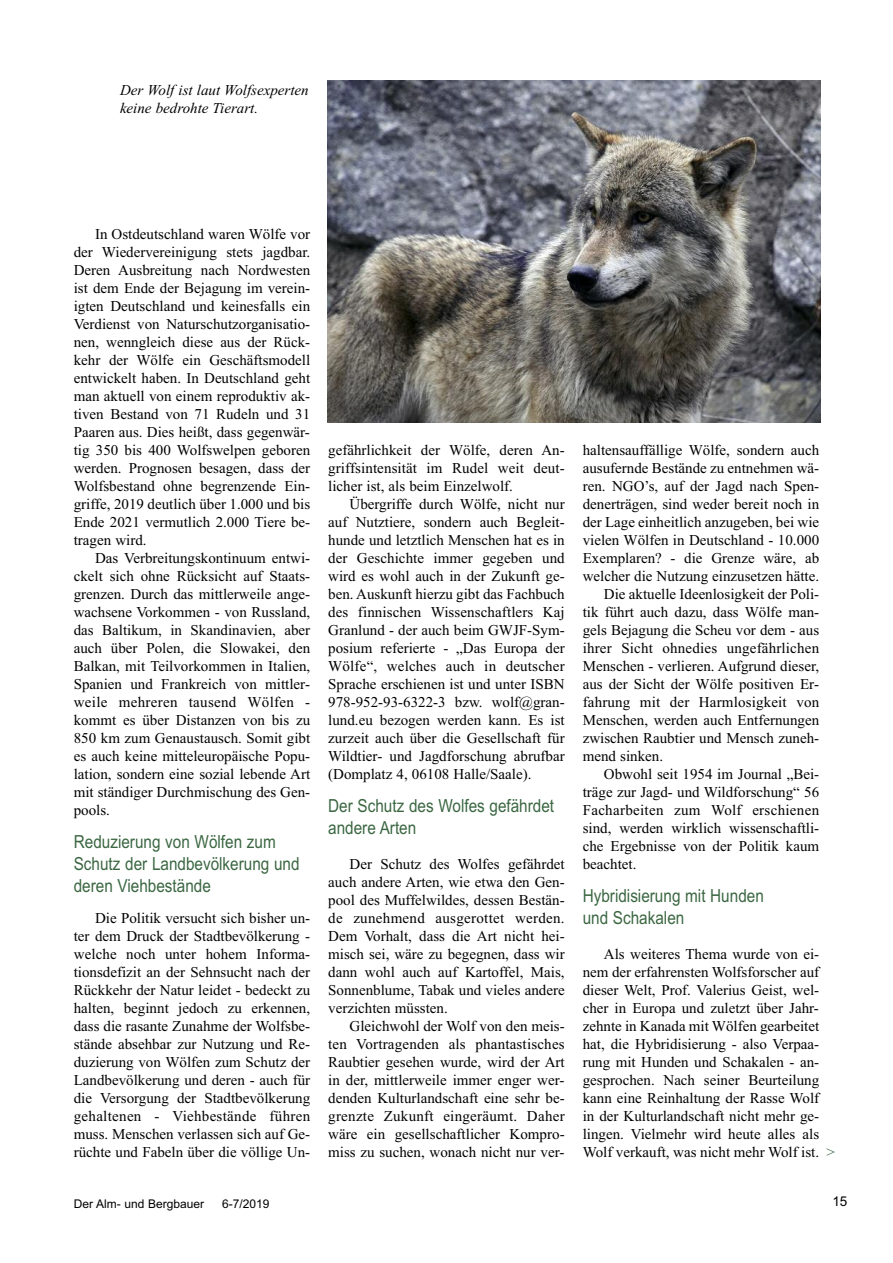
<style>
.page{position:relative;width:893px;height:1263px;background:#fff}
.page>*{position:absolute;margin:0;border:0;box-sizing:border-box;transform-origin:0 0}
.t1{font:18px/21.6px "Arial";color:#3b6742;scale:.85 1}
.t2{font:15px/18px "Times New Roman";color:#000;text-align:justify}
.t3{font:italic 15px/18px "Times New Roman";color:#000}
.t4{font:15px "Times New Roman";letter-spacing:.02em;color:#000}
.t5{font:13.5px "Arial";color:#000}
.t6{font:12px "Arial";color:#000}
.s1{color:#3b6742}
</style>
<div class="page">
<img style="left:327px;top:81px;width:494px;height:341px">
<p class="t3" style="left:120px;top:81px;width:190px">Der Wolf ist laut Wolfsexperten keine bedrohte Tierart.</p>
<p class="t2" style="left:74px;top:225px;width:238px;text-indent:21px">In Ostdeutschland waren Wölfe vor der Wiedervereinigung stets jagdbar.<br>Deren Ausbreitung nach Nordwesten ist dem Ende der Bejagung im verein&shy;igten Deutschland und keinesfalls ein Verdienst von Naturschutzorganisatio&shy;nen, wenngleich diese aus der Rück&shy;kehr der Wölfe ein Geschäftsmodell entwickelt haben. In Deutschland geht man aktuell von einem reproduktiv ak&shy;tiven Bestand von 71 Rudeln und 31<br>Paaren aus. Dies heißt, dass gegenwär&shy;tig 350 bis 400 Wolfswelpen geboren werden. Prognosen besagen, dass der Wolfsbestand ohne begrenzende Ein&shy;griffe, 2019 deutlich über 1.000 und bis Ende 2021 vermutlich 2.000 Tiere be&shy;tragen wird.</p>
<p class="t2" style="left:74px;top:549px;width:238px;text-indent:21px">Das Verbreitungskontinuum entwi&shy;ckelt sich ohne Rücksicht auf Staats&shy;grenzen. Durch das mittlerweile ange&shy;wachsene Vorkommen - von Russland, das Baltikum, in Skandinavien, aber auch über Polen, die Slowakei, den Balkan, mit Teilvorkommen in Italien, Spanien und Frankreich von mittler&shy;weile mehreren tausend Wölfen - kommt es über Distanzen von bis zu 850 km zum Genaustausch. Somit gibt es auch keine mitteleuropäische Popu&shy;lation, sondern eine sozial lebende Art mit ständiger Durchmischung des Gen&shy;pools.</p>
<p class="t1" style="left:74px;top:831px;width:267px">Reduzierung von Wölfen zum<br>Schutz der Landbevölkerung und deren Viehbestände</p>
<p class="t2" style="left:74px;top:909px;width:238px;text-indent:21px">Die Politik versucht sich bisher un&shy;ter dem Druck der Stadtbevölkerung - welche noch unter hohem Informa&shy;tionsdefizit an der Sehnsucht nach der Rückkehr der Natur leidet - bedeckt zu halten, beginnt jedoch zu erkennen, dass die rasante Zunahme der Wolfsbe&shy;stände absehbar zur Nutzung und Re&shy;duzierung von Wölfen zum Schutz der Landbevölkerung und deren - auch für die Versorgung der Stadtbevölkerung gehaltenen - Viehbestände führen muss. Menschen verlassen sich auf Ge&shy;rüchte und Fabeln über die völlige Un-</p>
<p class="t2" style="left:328px;top:441px;width:238px">gefährlichkeit der Wölfe, deren An&shy;griffsintensität im Rudel weit deut&shy;licher ist, als beim Einzelwolf.</p>
<p class="t2" style="left:328px;top:495px;width:238px;text-indent:21px">Übergriffe durch Wölfe, nicht nur auf Nutztiere, sondern auch Begleit&shy;hunde und letztlich Menschen hat es in der Geschichte immer gegeben und wird es wohl auch in der Zukunft ge&shy;ben. Auskunft hierzu gibt das Fachbuch des finnischen Wissenschaftlers Kaj Granlund - der auch beim GWJF-Sym&shy;posium referierte - „Das Europa der Wölfe“, welches auch in deutscher Sprache erschienen ist und unter ISBN 978-952-93-6322-3 bzw. wolf@gran&shy;lund.eu bezogen werden kann. Es ist zurzeit auch über die Gesellschaft für Wildtier- und Jagdforschung abrufbar (Domplatz 4, 06108 Halle/Saale).</p>
<p class="t1" style="left:328px;top:795px;width:267px">Der Schutz des Wolfes gefährdet andere Arten</p>
<p class="t2" style="left:328px;top:855px;width:238px;text-indent:21px">Der Schutz des Wolfes gefährdet auch andere Arten, wie etwa den Gen&shy;pool des Muffelwildes, dessen Bestän&shy;de zunehmend ausgerottet werden.<br>Dem Vorhalt, dass die Art nicht hei&shy;misch sei, wäre zu begegnen, dass wir dann wohl auch auf Kartoffel, Mais, Sonnenblume, Tabak und vieles andere verzichten müssten.</p>
<p class="t2" style="left:328px;top:1017px;width:238px;text-indent:21px">Gleichwohl der Wolf von den meis&shy;ten Vortragenden als phantastisches Raubtier gesehen wurde, wird der Art in der, mittlerweile immer enger wer&shy;denden Kulturlandschaft eine sehr be&shy;grenzte Zukunft eingeräumt. Daher wäre ein gesellschaftlicher Kompro&shy;miss zu suchen, wonach nicht nur ver-</p>
<p class="t2" style="left:583px;top:441px;width:238px">haltensauffällige Wölfe, sondern auch</p>
<p class="t2" style="left:583px;top:459px;width:238px">ausufernde Bestände zu entnehmen wä-</p>
<p class="t2" style="left:583px;top:477px;width:238px">ren. NGO’s, auf der Jagd nach Spen-</p>
<p class="t2" style="left:583px;top:495px;width:238px">denerträgen, sind weder bereit noch in</p>
<p class="t2" style="left:583px;top:513px;width:238px">der Lage einheitlich anzugeben, bei wie</p>
<p class="t2" style="left:583px;top:531px;width:238px">vielen Wölfen in Deutschland - 10.000</p>
<p class="t2" style="left:583px;top:549px;width:238px">Exemplaren? - die Grenze wäre, ab</p>
<p class="t2" style="left:583px;top:567px;width:238px">welcher die Nutzung einzusetzen hätte.</p>
<p class="t2" style="left:604px;top:585px;width:217px">Die aktuelle Ideenlosigkeit der Poli-</p>
<p class="t2" style="left:583px;top:603px;width:238px">tik führt auch dazu, dass Wölfe man-</p>
<p class="t2" style="left:583px;top:621px;width:238px">gels Bejagung die Scheu vor dem - aus</p>
<p class="t2" style="left:583px;top:639px;width:238px">ihrer Sicht ohnedies ungefährlichen</p>
<p class="t2" style="left:583px;top:657px;width:238px">Menschen - verlieren. Aufgrund dieser,</p>
<p class="t2" style="left:583px;top:675px;width:238px">aus der Sicht der Wölfe positiven Er-</p>
<p class="t2" style="left:583px;top:693px;width:238px">fahrung mit der Harmlosigkeit von</p>
<p class="t2" style="left:583px;top:711px;width:238px">Menschen, werden auch Entfernungen</p>
<p class="t2" style="left:583px;top:729px;width:238px">zwischen Raubtier und Mensch zuneh-</p>
<p class="t2" style="left:583px;top:747px;width:82px">mend sinken.</p>
<p class="t2" style="left:604px;top:765px;width:217px">Obwohl seit 1954 im Journal „Bei-</p>
<p class="t2" style="left:583px;top:783px;width:238px">träge zur Jagd- und Wildforschung“ 56</p>
<p class="t4" style="left:583px;top:801px;width:238px">Facharbeiten zum Wolf erschienen</p>
<p class="t2" style="left:583px;top:819px;width:238px">sind, werden wirklich wissenschaftli-</p>
<p class="t2" style="left:583px;top:837px;width:238px">che Ergebnisse von der Politik kaum</p>
<p class="t2" style="left:583px;top:855px;width:55px">beachtet.</p>
<p class="t1" style="left:583px;top:885px;width:215px">Hybridisierung mit Hunden und Schakalen</p>
<p class="t2" style="left:583px;top:945px;width:254px;text-align:left;text-indent:21px">Als weiteres Thema wurde von ei&shy;nem der erfahrensten Wolfsforscher auf dieser Welt, Prof. Valerius Geist, wel&shy;cher in Europa und zuletzt über Jahr&shy;zehnte in Kanada mit Wölfen gearbeitet hat, die Hybridisierung - also Verpaa&shy;rung mit Hunden und Schakalen - an&shy;gesprochen. Nach seiner Beurteilung kann eine Reinhaltung der Rasse Wolf<br>in der Kulturlandschaft nicht mehr ge&shy;lingen. Vielmehr wird heute alles als Wolf verkauft, was nicht mehr Wolf ist. <span class="s1">&gt;</span></p>
<p class="t6" style="left:74px;top:1197px;width:132px">Der Alm- und Bergbauer</p>
<p class="t6" style="left:222px;top:1197px;width:49px">6-7/2019</p>
<p class="t5" style="left:832px;top:1193px;width:17px">15</p>
</div>
